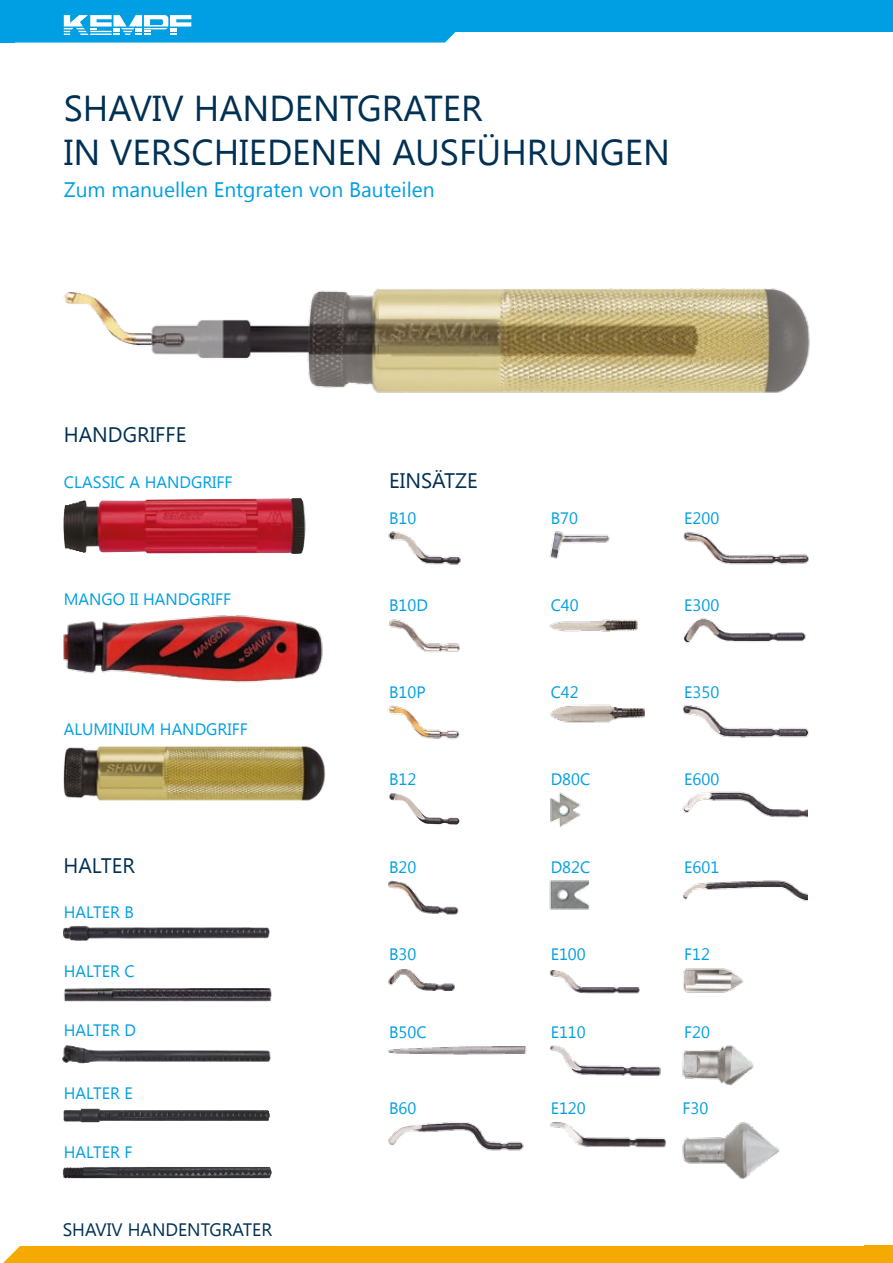
<style>
.page{position:relative;width:893px;height:1263px;background:#fff}
.page>*{position:absolute;margin:0;border:0;box-sizing:border-box;transform-origin:0 0}
.t1{font:36px/43.2px "Khmer UI";color:#003053}
.t2{font:21px "Khmer UI";color:#009fe3}
.t3{font:21px "Khmer UI";color:#003053}
.t4{font:18px "Khmer UI";color:#003053}
.t5{font:16.5px "Khmer UI";color:#009fe3}
</style>
<div class="page">
<div style="left:0;top:0;width:893px;height:32px;background:#009fe3"></div>
<div style="left:0;top:0;width:15px;height:43px;background:#009fe3"></div>
<svg style="left:15px;top:15px;width:441px;height:28px"></svg>
<div style="left:3px;top:1246px;width:890px;height:17px;background:#f5aa03"></div>
<img style="left:63px;top:498px;width:243px;height:56px">
<img style="left:63px;top:746px;width:263px;height:55px">
<img style="left:63px;top:615px;width:260px;height:68px">
<img style="left:388px;top:531px;width:73px;height:34px">
<img style="left:389px;top:619px;width:71px;height:33px">
<img style="left:387px;top:705px;width:73px;height:34px">
<img style="left:389px;top:793px;width:70px;height:32px">
<img style="left:388px;top:880px;width:71px;height:35px">
<img style="left:388px;top:969px;width:67px;height:22px">
<img style="left:388px;top:1046px;width:139px;height:9px">
<img style="left:388px;top:1122px;width:136px;height:29px">
<img style="left:549px;top:531px;width:61px;height:28px">
<img style="left:549px;top:619px;width:89px;height:13px">
<img style="left:550px;top:704px;width:95px;height:19px">
<img style="left:550px;top:792px;width:31px;height:36px">
<img style="left:549px;top:880px;width:40px;height:30px">
<img style="left:549px;top:970px;width:91px;height:24px">
<img style="left:550px;top:1045px;width:111px;height:31px">
<img style="left:550px;top:1122px;width:116px;height:26px">
<img style="left:683px;top:531px;width:126px;height:34px">
<img style="left:683px;top:618px;width:123px;height:26px">
<img style="left:683px;top:705px;width:126px;height:33px">
<img style="left:682px;top:791px;width:126px;height:27px">
<img style="left:683px;top:880px;width:125px;height:22px">
<img style="left:683px;top:968px;width:61px;height:25px">
<img style="left:682px;top:1045px;width:72px;height:41px">
<img style="left:682px;top:1122px;width:98px;height:57px">
<img style="left:63px;top:1108px;width:207px;height:15px">
<img style="left:63px;top:926px;width:207px;height:15px">
<img style="left:64px;top:988px;width:208px;height:14px">
<img style="left:63px;top:1045px;width:208px;height:19px">
<img style="left:62px;top:1167px;width:210px;height:12px">
<img style="left:64px;top:288px;width:746px;height:105px">
<h1 class="t1" style="left:64px;top:87px;width:420px">SHAVIV HANDENTGRATER<br>IN VERSCHIEDENEN</h1>
<h1 class="t1" style="left:392px;top:131px;width:23px">AUS</h1>
<h1 class="t1" style="left:459px;top:131px;width:67px">FÜHRUNGEN</h1>
<p class="t2" style="left:64px;top:177px;width:372px">ZUM MANUELLEN ENTGRATEN VON BAUTEILEN</p>
<p class="t3" style="left:64px;top:422px;width:124px">HANDGRIFFE</p>
<p class="t5" style="left:64px;top:473px;width:28px">CLASSIC</p>
<p class="t5" style="left:130px;top:473px;width:38px">A HANDGRI</p>
<p class="t5" style="left:217px;top:473px;width:18px">FF</p>
<p class="t5" style="left:64px;top:590px;width:103px">MANGO II HANDGRI</p>
<p class="t5" style="left:215px;top:590px;width:18px">FF</p>
<p class="t5" style="left:64px;top:719px;width:54px">ALU MINIU</p>
<p class="t5" style="left:141px;top:719px;width:42px">M HANDGRI</p>
<p class="t5" style="left:232px;top:719px;width:18px">FF</p>
<p class="t3" style="left:64px;top:853px;width:73px">HALTER</p>
<p class="t5" style="left:64px;top:902px;width:40px">HALTER</p>
<p class="t5" style="left:124px;top:902px;width:11px">B</p>
<p class="t5" style="left:64px;top:962px;width:40px">HALTER</p>
<p class="t5" style="left:124px;top:962px;width:12px">C</p>
<p class="t5" style="left:64px;top:1021px;width:40px">HALTER</p>
<p class="t5" style="left:124px;top:1021px;width:13px">D</p>
<p class="t5" style="left:64px;top:1084px;width:40px">HALTER</p>
<p class="t5" style="left:124px;top:1084px;width:10px">E</p>
<p class="t5" style="left:64px;top:1142px;width:40px">HALTER</p>
<p class="t5" style="left:124px;top:1142px;width:7px">F</p>
<p class="t4" style="left:63px;top:1219px;width:211px">SHAVIV HANDENTGRATER</p>
<p class="t3" style="left:389px;top:468px;width:90px">EINSÄTZE</p>
<p class="t5" style="left:389px;top:508px;width:29px">B10</p>
<p class="t5" style="left:551px;top:508px;width:29px">B70</p>
<p class="t5" style="left:684px;top:508px;width:37px">E200</p>
<p class="t5" style="left:389px;top:595px;width:40px">B10D</p>
<p class="t5" style="left:551px;top:595px;width:30px">C40</p>
<p class="t5" style="left:684px;top:595px;width:37px">E300</p>
<p class="t5" style="left:389px;top:683px;width:38px">B10P</p>
<p class="t5" style="left:551px;top:683px;width:30px">C42</p>
<p class="t5" style="left:684px;top:683px;width:37px">E350</p>
<p class="t5" style="left:389px;top:770px;width:29px">B12</p>
<p class="t5" style="left:551px;top:770px;width:41px">D80C</p>
<p class="t5" style="left:684px;top:770px;width:37px">E600</p>
<p class="t5" style="left:389px;top:857px;width:29px">B20</p>
<p class="t5" style="left:551px;top:857px;width:41px">D82C</p>
<p class="t5" style="left:684px;top:857px;width:37px">E601</p>
<p class="t5" style="left:389px;top:945px;width:29px">B30</p>
<p class="t5" style="left:551px;top:945px;width:37px">E100</p>
<p class="t5" style="left:684px;top:945px;width:27px">F12</p>
<p class="t5" style="left:389px;top:1023px;width:39px">B50C</p>
<p class="t5" style="left:551px;top:1023px;width:37px">E110</p>
<p class="t5" style="left:684px;top:1023px;width:27px">F20</p>
<p class="t5" style="left:389px;top:1099px;width:29px">B60</p>
<p class="t5" style="left:551px;top:1099px;width:37px">E120</p>
<p class="t5" style="left:682px;top:1099px;width:27px">F30</p>
</div>
